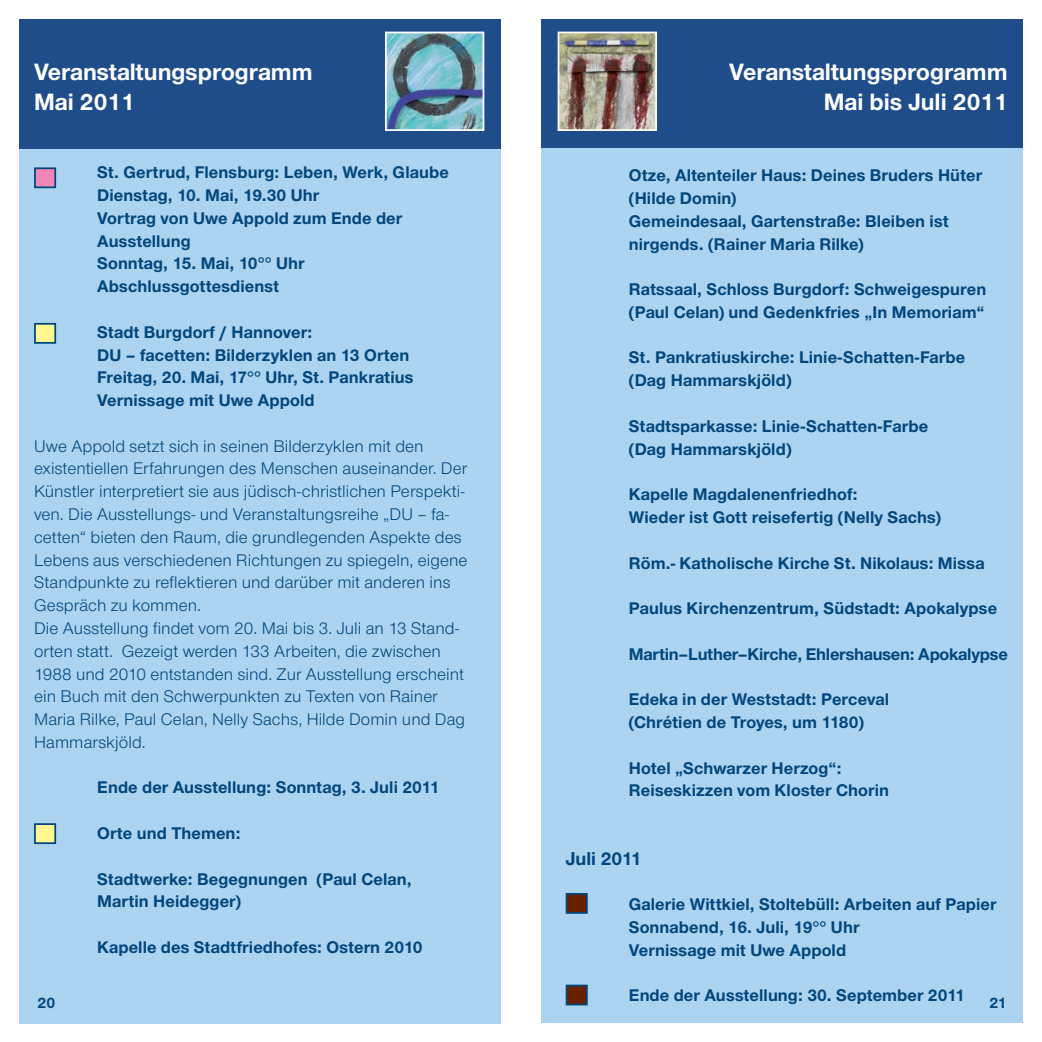
<style>
.page{position:relative;width:1042px;height:1042px;background:#fff}
.page>*{position:absolute;margin:0;border:0;box-sizing:border-box;transform-origin:0 0}
.t1{font:700 24.5px/29.4px "Nordelbica";color:#fff}
.t2{font:700 19.25px "Nordelbica";color:#00467d}
.t3{font:700 17.5px/22.8px "Nordelbica";letter-spacing:.005em;color:#00467d}
.t4{font:17.5px/22.8px "Nordelbica";color:#00467d}
.t5{font:700 17.5px "Nordelbica";letter-spacing:-.015em;color:#00467d}
.t6{font:700 15.75px "Nordelbica";color:#00467d}
</style>
<div class="page">
<div style="left:19px;top:19px;width:482px;height:129px;background:#1e4d8a"></div>
<div style="left:19px;top:149px;width:482px;height:875px;background:#acd4f1"></div>
<div style="left:541px;top:19px;width:482px;height:129px;background:#1e4d8a"></div>
<div style="left:541px;top:148px;width:482px;height:875px;background:#acd4f1"></div>
<div style="left:35px;top:168px;width:20px;height:19px;background:#f287b7"></div>
<div style="left:34px;top:167px;width:22px;height:21px;border:2px solid #00467d"></div>
<div style="left:35px;top:324px;width:20px;height:19px;background:#fff78f"></div>
<div style="left:34px;top:323px;width:22px;height:21px;border:2px solid #00467d"></div>
<div style="left:35px;top:824px;width:20px;height:19px;background:#fff78f"></div>
<div style="left:34px;top:823px;width:22px;height:21px;border:2px solid #00467d"></div>
<img style="left:388px;top:35px;width:93px;height:93px">
<div style="left:385px;top:32px;width:99px;height:99px;border:2px solid #fff"></div>
<div style="left:566px;top:894px;width:21px;height:19px;background:#692000"></div>
<div style="left:566px;top:893px;width:22px;height:21px;border:2px solid #00467d"></div>
<div style="left:566px;top:985px;width:21px;height:19px;background:#692000"></div>
<div style="left:566px;top:984px;width:22px;height:21px;border:2px solid #00467d"></div>
<img style="left:560px;top:35px;width:94px;height:93px">
<div style="left:557px;top:32px;width:100px;height:99px;border:2px solid #fff"></div>
<p class="t1" style="left:34px;top:57px;width:280px">Veranstaltungsprogramm<br>Mai 2011</p>
<p class="t1" style="left:729px;top:57px;width:280px;text-align:right">Veranstaltungsprogramm<br>Mai bis Juli 2011</p>
<p class="t3" style="left:97px;top:161px;width:353px">St. Gertrud, Flensburg: Leben, Werk, Glaube<br>Dienstag, 10. Mai, 19.30 Uhr<br>Vortrag von Uwe Appold zum Ende der<br>Ausstellung<br>Sonntag, 15. Mai, 10°° Uhr<br>Abschlussgottesdienst</p>
<p class="t3" style="left:97px;top:320px;width:318px">Stadt Burgdorf / Hannover:<br>DU – facetten: Bilderzyklen an 13 Orten Freitag, 20. Mai, 17°° Uhr, St. Pankratius Vernissage mit Uwe Appold</p>
<p class="t4" style="left:34px;top:435px;width:435px">Uwe Appold setzt sich in seinen Bilderzyklen mit den existentiellen Erfahrungen des Menschen auseinander. Der Künstler interpretiert sie aus jüdisch-christlichen Perspekti&shy;ven. Die Ausstellungs- und Veranstaltungsreihe „DU – fa&shy;cetten“ bieten den Raum, die grundlegenden Aspekte des Lebens aus verschiedenen Richtungen zu spiegeln, eigene Standpunkte zu reflektieren und darüber mit anderen ins Gespräch zu kommen.<br>Die Ausstellung findet vom 20. Mai bis 3. Juli an 13 Stand&shy;orten statt. Gezeigt werden 133 Arbeiten, die zwischen 1988 und 2010 entstanden sind. Zur Ausstellung erscheint ein Buch mit den Schwerpunkten zu Texten von Rainer Maria Rilke, Paul Celan, Nelly Sachs, Hilde Domin und Dag Hammarskjöld.</p>
<p class="t3" style="left:97px;top:776px;width:344px">Ende der Ausstellung: Sonntag, 3. Juli 2011</p>
<p class="t3" style="left:97px;top:822px;width:145px">Orte und Themen:</p>
<p class="t3" style="left:97px;top:867px;width:316px">Stadtwerke: Begegnungen (Paul Celan,<br>Martin Heidegger)</p>
<p class="t3" style="left:97px;top:935px;width:327px">Kapelle des Stadtfriedhofes: Ostern 2010</p>
<p class="t3" style="left:629px;top:164px;width:355px">Otze, Altenteiler Haus: Deines Bruders Hüter (Hilde Domin)<br>Gemeindesaal, Gartenstraße: Bleiben ist nirgends. (Rainer Maria Rilke)</p>
<p class="t3" style="left:629px;top:278px;width:359px">Ratssaal, Schloss Burgdorf: Schweigespuren (Paul Celan) und Gedenkfries „In Memoriam“</p>
<p class="t3" style="left:629px;top:346px;width:338px">St. Pankratiuskirche: Linie-Schatten-Farbe (Dag Hammarskjöld)</p>
<p class="t3" style="left:629px;top:414px;width:301px">Stadtsparkasse: Linie-Schatten-Farbe (Dag Hammarskjöld)</p>
<p class="t3" style="left:629px;top:483px;width:314px">Kapelle Magdalenenfriedhof:<br>Wieder ist Gott reisefertig (Nelly Sachs)</p>
<p class="t3" style="left:629px;top:551px;width:357px">Röm.- Katholische Kirche St. Nikolaus: Missa</p>
<p class="t3" style="left:629px;top:597px;width:370px">Paulus Kirchenzentrum, Südstadt: Apokalypse</p>
<p class="t5" style="left:629px;top:643px;width:380px">Martin–Luther–Kirche, Ehlershausen: Apokalypse</p>
<p class="t3" style="left:629px;top:688px;width:262px">Edeka in der Weststadt: Perceval (Chrétien de Troyes, um 1180)</p>
<p class="t3" style="left:629px;top:756px;width:262px">Hotel „Schwarzer Herzog“:<br>Reiseskizzen vom Kloster Chorin</p>
<p class="t2" style="left:566px;top:847px;width:77px">Juli 2011</p>
<p class="t3" style="left:629px;top:893px;width:369px">Galerie Wittkiel, Stoltebüll: Arbeiten auf Papier<br>Sonnabend, 16. Juli, 19°° Uhr<br>Vernissage mit Uwe Appold</p>
<p class="t3" style="left:629px;top:984px;width:338px">Ende der Ausstellung: 30. September 2011</p>
<p class="t6" style="left:38px;top:994px;width:19px">20</p>
<p class="t6" style="left:989px;top:993px;width:19px">21</p>
</div>
